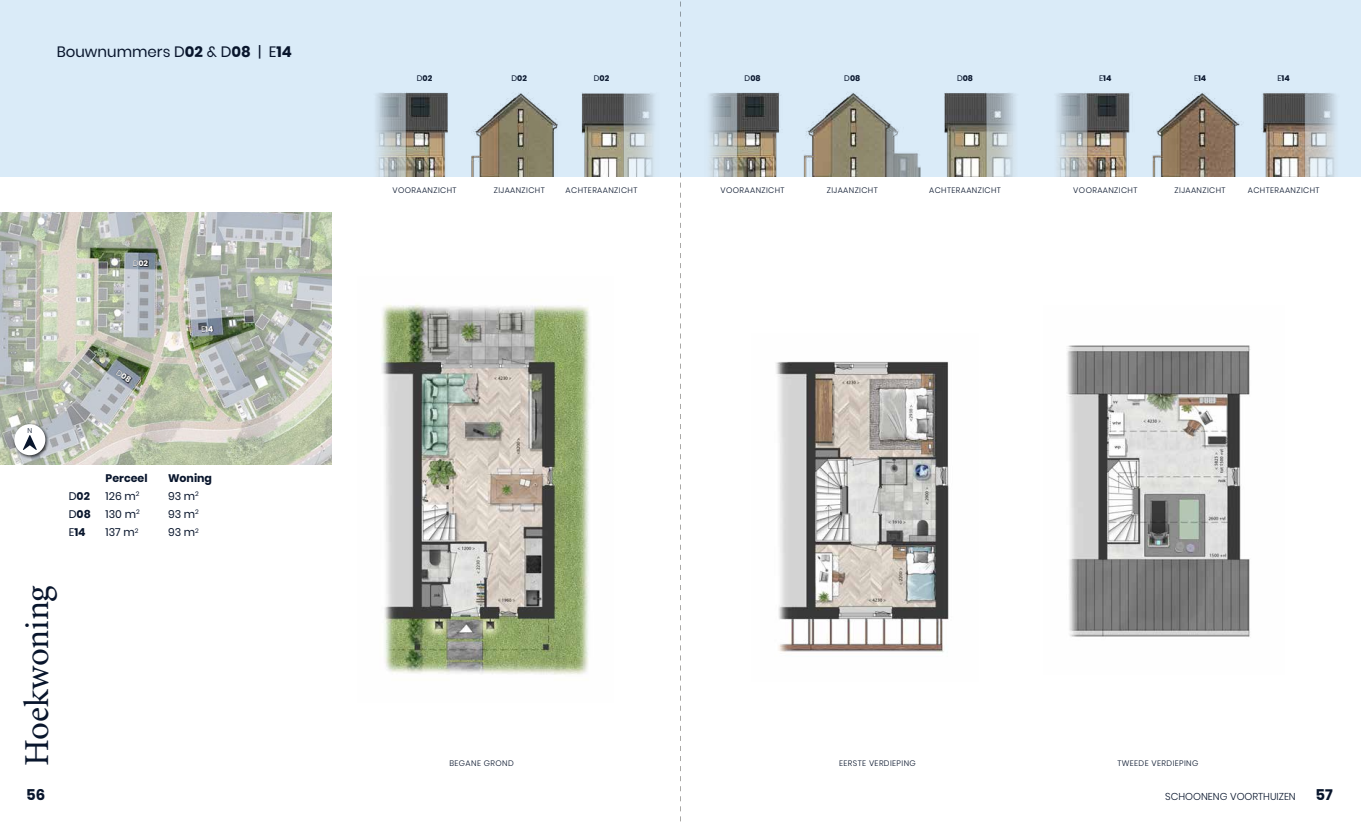
<style>
.page{position:relative;width:1361px;height:823px;background:#fff}
.page>*{position:absolute;margin:0;border:0;box-sizing:border-box;transform-origin:0 0}
.t1{font:35px "Minion Pro";letter-spacing:-.005em;color:#08152c}
.t2{font:15px "Poppins";color:#08152c}
.t3{font:700 15px "Poppins";color:#08152c}
.t4{font:11px "Poppins";color:#08152c}
.t5{font:700 11px "Poppins";color:#08152c}
.t6{font:300 10px "Poppins";color:#08152c}
.t7{font:300 8px "Poppins";letter-spacing:.05em;color:#08152c}
.t8{font:700 8px "Poppins";color:#08152c}
.t9{font:300 7px "Poppins";color:#08152c}
.s1{font-weight:700}
.s2{font-weight:400}
</style>
<div class="page">
<img style="left:381px;top:304px;width:209px;height:371px">
<img style="left:776px;top:361px;width:173px;height:292px">
<img style="left:1067px;top:345px;width:183px;height:292px">
<div style="left:0;top:0;width:1361px;height:176px;background:#daebf8"></div>
<img style="left:376px;top:92px;width:960px;height:84px">
<img style="left:0;top:213px;width:332px;height:251px">
<div style="left:12px;top:421px;width:37px;height:37px;background:#000;opacity:.75"></div>
<div style="left:14px;top:424px;width:31px;height:31px;background:#fff;border-radius:50%"></div>
<svg style="left:23px;top:435px;width:14px;height:15px"></svg>
<div style="left:133px;top:260px;width:16px;height:7px;background:#000;opacity:.75"></div>
<div style="left:201px;top:325px;width:13px;height:7px;background:#000;opacity:.75"></div>
<svg style="left:680px;top:1px;width:1px;height:821px"></svg>
<svg style="left:116px;top:369px;width:16px;height:13px"></svg>
<svg style="left:133px;top:260px;width:15px;height:6px"></svg>
<svg style="left:202px;top:325px;width:11px;height:7px"></svg>
<h2 class="t2" style="left:57px;top:43px;width:237px">Bouwnummers D<span class="s1">02</span> &amp; D<span class="s1">08</span> | E<span class="s1">14</span></h2>
<p class="t9" style="left:27px;top:426px;width:6px">N</p>
<h3 class="t5" style="left:106px;top:471px;width:43px">Perceel</h3>
<h3 class="t5" style="left:168px;top:471px;width:46px">Woning</h3>
<h3 class="t5" style="left:69px;top:489px;width:23px"><span class="s2">D</span>02</h3>
<h3 class="t4" style="left:106px;top:489px;width:35px">126 m<sup>2</sup></h3>
<h3 class="t4" style="left:168px;top:489px;width:32px">93 m<sup>2</sup></h3>
<h3 class="t5" style="left:69px;top:507px;width:24px"><span class="s2">D</span>08</h3>
<h3 class="t4" style="left:106px;top:507px;width:36px">130 m<sup>2</sup></h3>
<h3 class="t4" style="left:168px;top:507px;width:32px">93 m<sup>2</sup></h3>
<h3 class="t5" style="left:69px;top:525px;width:18px"><span class="s2">E</span>14</h3>
<h3 class="t4" style="left:106px;top:525px;width:34px">137 m<sup>2</sup></h3>
<h3 class="t4" style="left:168px;top:525px;width:32px">93 m<sup>2</sup></h3>
<h1 class="t1" style="left:16px;top:765px;width:182px;rotate:-90deg">Hoekwoning</h1>
<p class="t8" style="left:417px;top:73px;width:17px"><span class="s2">D</span>02</p>
<p class="t8" style="left:511px;top:73px;width:17px"><span class="s2">D</span>02</p>
<p class="t8" style="left:594px;top:73px;width:17px"><span class="s2">D</span>02</p>
<p class="t7" style="left:392px;top:185px;width:66px">VOORAANZICHT</p>
<p class="t7" style="left:494px;top:185px;width:52px">ZIJAANZICHT</p>
<p class="t7" style="left:565px;top:185px;width:73px">ACHTERAANZICHT</p>
<p class="t8" style="left:744px;top:73px;width:18px"><span class="s2">D</span>08</p>
<p class="t7" style="left:720px;top:185px;width:66px">VOORAANZICHT</p>
<p class="t8" style="left:844px;top:73px;width:18px"><span class="s2">D</span>08</p>
<p class="t7" style="left:827px;top:185px;width:52px">ZIJAANZICHT</p>
<p class="t8" style="left:957px;top:73px;width:18px"><span class="s2">D</span>08</p>
<p class="t7" style="left:929px;top:185px;width:73px">ACHTERAANZICHT</p>
<p class="t8" style="left:1099px;top:73px;width:14px"><span class="s2">E</span>14</p>
<p class="t8" style="left:1194px;top:73px;width:14px"><span class="s2">E</span>14</p>
<p class="t8" style="left:1277px;top:73px;width:14px"><span class="s2">E</span>14</p>
<p class="t7" style="left:1073px;top:185px;width:66px">VOORAANZICHT</p>
<p class="t7" style="left:1174px;top:185px;width:52px">ZIJAANZICHT</p>
<p class="t7" style="left:1247px;top:185px;width:73px">ACHTERAANZICHT</p>
<p class="t7" style="left:449px;top:758px;width:66px">BEGANE GROND</p>
<p class="t7" style="left:839px;top:758px;width:78px">EERSTE VERDIEPING</p>
<p class="t7" style="left:1117px;top:758px;width:82px">TWEEDE VERDIEPING</p>
<h2 class="t3" style="left:26px;top:785px;width:21px">56</h2>
<p class="t6" style="left:1165px;top:790px;width:132px">SCHOONENG VOORTHUIZEN</p>
<h2 class="t3" style="left:1315px;top:785px;width:19px">57</h2>
</div>
